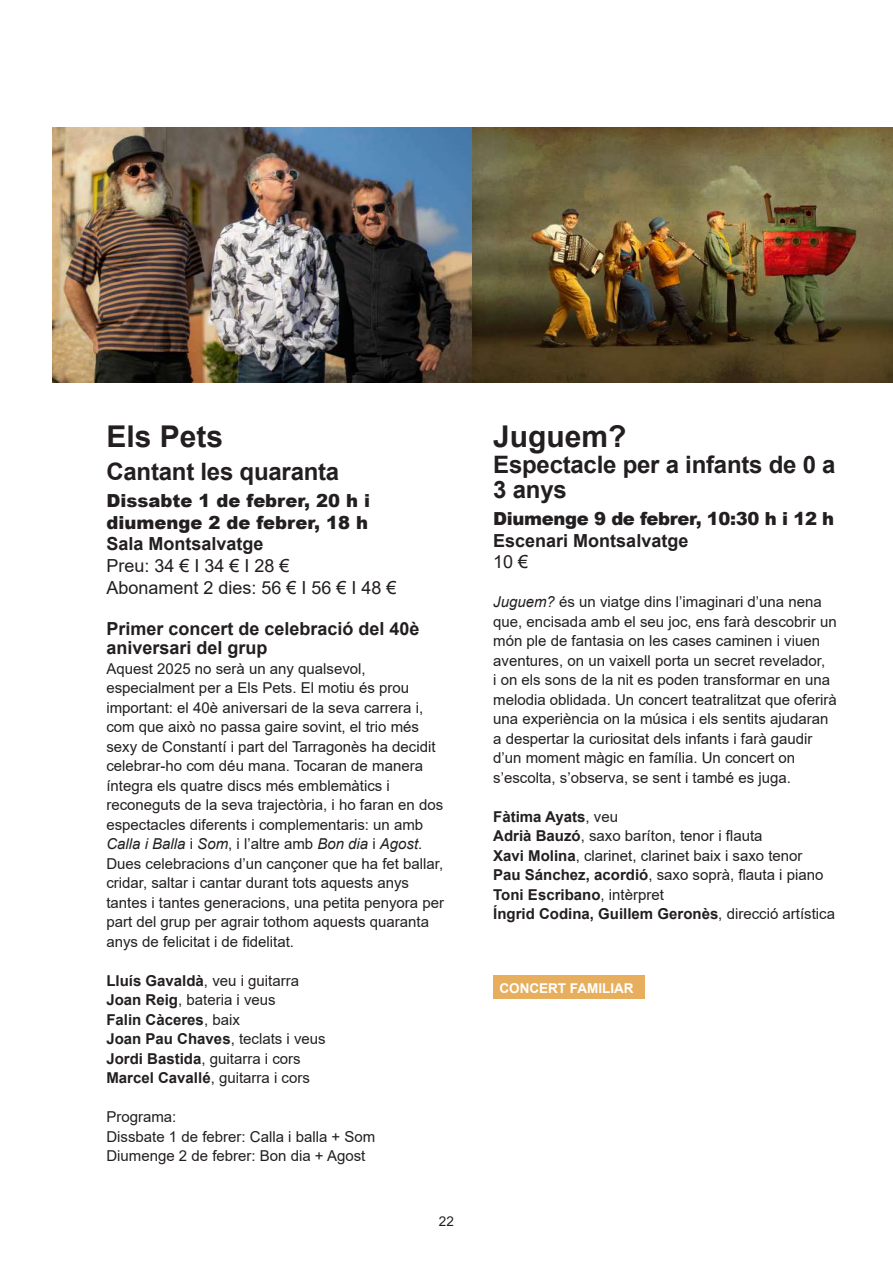
<style>
.page{position:relative;width:893px;height:1263px;background:#fff}
.page>*{position:absolute;margin:0;border:0;box-sizing:border-box;transform-origin:0 0}
.t1{font:700 30px "Arial";color:#231f20}
.t2{font:700 24px/25.5px "Arial";letter-spacing:-.01em;color:#231f20}
.t3{font:700 18px/19.5px "Arial";color:#231f20}
.t4{font:18px/21.6px "Arial";color:#231f20}
.t5{font:900 18px/21.6px "Arial";color:#231f20}
.t6{font:900 18px "Arial";letter-spacing:-.02em;color:#231f20}
.t7{font:15px/19.5px "Arial";color:#231f20}
.t8{font:700 13.5px "Arial";color:#fff}
.t9{font:13.5px "Arial";color:#231f20}
.s1{font-style:italic}
.s2{font-weight:700}
</style>
<div class="page">
<img style="left:52px;top:128px;width:841px;height:255px">
<div style="left:493px;top:975px;width:151px;height:24px;background:#e7af5d"></div>
<h1 class="t1" style="left:106px;top:415px;width:118px">Els Pets</h1>
<h2 class="t2" style="left:106px;top:459px;width:234px">Cantant les quaranta</h2>
<p class="t5" style="left:106px;top:489px;width:265px">Dissabte 1 de febrer, 20 h i diumenge 2 de febrer, 18 h</p>
<p class="t3" style="left:106px;top:534px;width:159px">Sala Montsalvatge</p>
<p class="t4" style="left:106px;top:555px;width:292px">Preu: 34 € I 34 € I 28 €<br>Abonament 2 dies: 56 € I 56 € I 48 €</p>
<p class="t3" style="left:106px;top:619px;width:315px">Primer concert de celebració del 40è aniversari del grup</p>
<p class="t7" style="left:106px;top:658px;width:339px">Aquest 2025 no serà un any qualsevol, especialment per a Els Pets. El motiu és prou important: el 40è aniversari de la seva carrera i, com que això no passa gaire sovint, el trio més sexy de Constantí i part del Tarragonès ha decidit celebrar-ho com déu mana. Tocaran de manera íntegra els quatre discs més emblemàtics i reconeguts de la seva trajectòria, i ho faran en dos espectacles diferents i complementaris: un amb <span class="s1">Calla i Balla</span> i <span class="s1">Som</span>, i l’altre amb <span class="s1">Bon dia</span> i <span class="s1">Agost</span>.<br>Dues celebracions d’un cançoner que ha fet ballar, cridar, saltar i cantar durant tots aquests anys tantes i tantes generacions, una petita penyora per part del grup per agrair tothom aquests quaranta anys de felicitat i de fidelitat.</p>
<p class="t7" style="left:106px;top:970px;width:221px"><span class="s2">Lluís Gavaldà</span>, veu i guitarra<br><span class="s2">Joan Reig</span>, bateria i veus<br><span class="s2">Falin Càceres</span>, baix<br><span class="s2">Joan Pau Chaves</span>, teclats i veus<br><span class="s2">Jordi Bastida</span>, guitarra i cors<br><span class="s2">Marcel Cavallé</span>, guitarra i cors</p>
<p class="t7" style="left:106px;top:1107px;width:270px">Programa:<br>Dissbate 1 de febrer: Calla i balla + Som<br>Diumenge 2 de febrer: Bon dia + Agost</p>
<p class="t9" style="left:439px;top:1212px;width:17px">22</p>
<h1 class="t1" style="left:493px;top:415px;width:135px">Juguem?</h1>
<h2 class="t2" style="left:493px;top:452px;width:344px">Espectacle per a infants de 0 a<br>3 anys</h2>
<p class="t6" style="left:493px;top:506px;width:343px">Diumenge 9 de febrer, 10:30 h i 12 h</p>
<p class="t3" style="left:493px;top:531px;width:197px">Escenari Montsalvatge</p>
<p class="t4" style="left:493px;top:551px;width:37px">10 €</p>
<p class="t7" style="left:493px;top:592px;width:345px"><span class="s1">Juguem?</span> és un viatge dins l’imaginari d’una nena que, encisada amb el seu joc, ens farà descobrir un món ple de fantasia on les cases caminen i viuen aventures, on un vaixell porta un secret revelador,<br>i on els sons de la nit es poden transformar en una melodia oblidada. Un concert teatralitzat que oferirà una experiència on la música i els sentits ajudaran a despertar la curiositat dels infants i farà gaudir d’un moment màgic en família. Un concert on s’escolta, s’observa, se sent i també es juga.</p>
<p class="t7" style="left:493px;top:807px;width:343px"><span class="s2">Fàtima Ayats</span>, veu<br><span class="s2">Adrià Bauzó</span>, saxo baríton, tenor i flauta<br><span class="s2">Xavi Molina</span>, clarinet, clarinet baix i saxo tenor<br><span class="s2">Pau Sánchez, acordió</span>, saxo soprà, flauta i piano <span class="s2">Toni Escribano</span>, intèrpret<br><span class="s2">Íngrid Codina, Guillem Geronès</span>, direcció artística</p>
<p class="t8" style="left:499px;top:978px;width:136px">CONCERT FAMILIAR</p>
</div>
